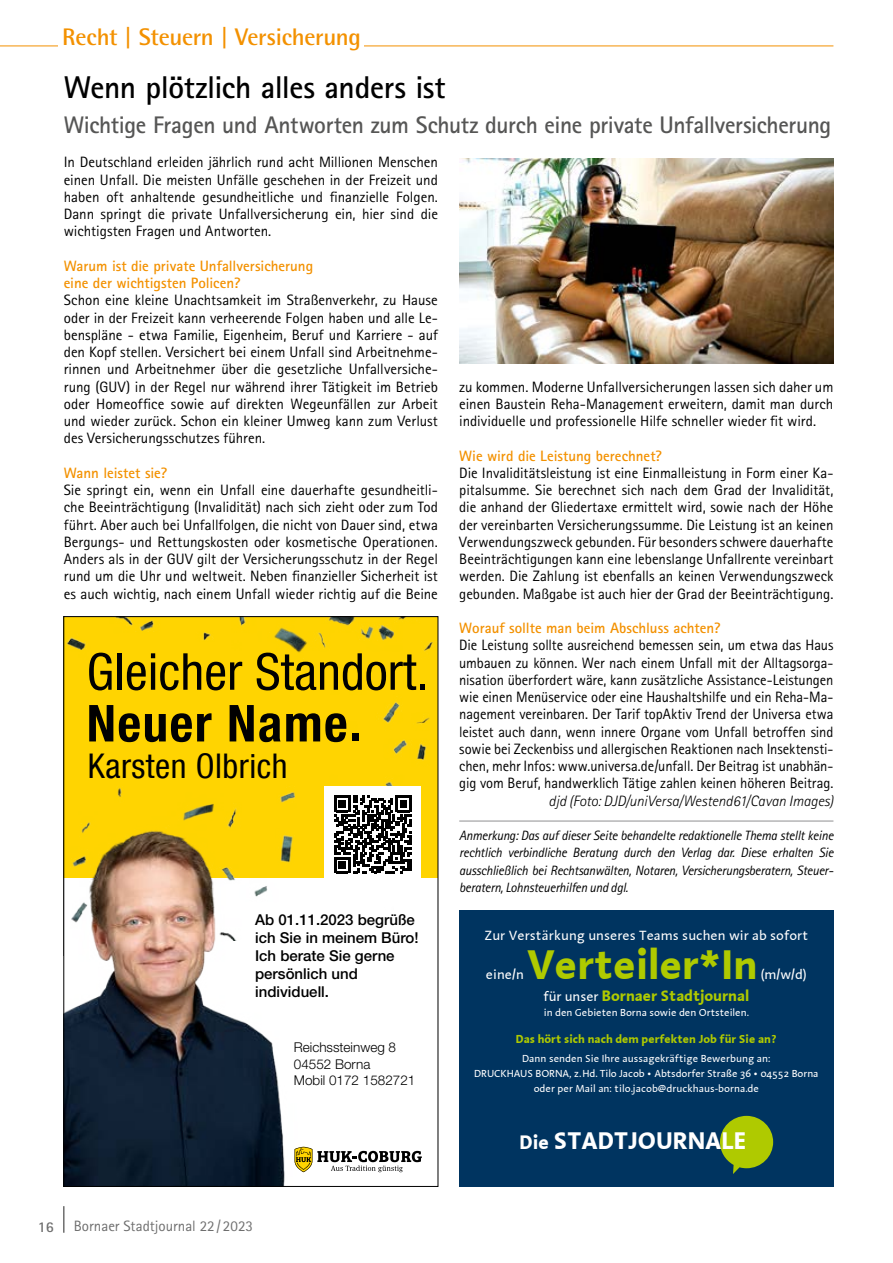
<style>
.page{position:relative;width:893px;height:1263px;background:#fff}
.page>*{position:absolute;margin:0;border:0;box-sizing:border-box;transform-origin:0 0}
.t1{font:51px "Helvetica Neuefor HUK 57 Cn";letter-spacing:.005em;color:#000}
.t2{font:51px "Helvetica Neuefor HUK 77 Bd Cn";letter-spacing:.03em;color:#000}
.t3{font:700 42.75px "Linotype Aroma";color:#afca00}
.t4{font:34.05px "Helvetica Neuefor HUK 57 Cn";letter-spacing:.015em;color:#000}
.t5{font:700 31.5px "Rotis Sans Serif Std";letter-spacing:-.015em;color:#000}
.t6{font:700 24.9px "Linotype Aroma";color:#fff}
.t7{font:700 24px "Rotis Sans Serif Std";letter-spacing:-.015em;color:#565655}
.t8{font:700 24px "Rotis Semi Sans Std";letter-spacing:-.01em;color:#f39100}
.t9{font:700 15.75px "Linotype Aroma";letter-spacing:-.005em;color:#afca00}
.t10{font:15px/17.2px "Rotis Sans Serif Std";letter-spacing:-.005em;color:#000;text-align:justify}
.t11{font:700 15px/17.2px "Rotis Sans Serif Std";letter-spacing:-.005em;color:#f39100}
.t12{font:500 15px/18px "Helvetica Neue LT Std";color:#000}
.t13{font:italic 300 15px "Rotis Sans Serif Std";color:#000}
.t14{font:15px "Rotis Sans Serif Std";color:#6e6e6e}
.t15{font:700 15px "Rotis Sans Serif Std";color:#6e6e6e}
.t16{font:13.8px "Linotype Aroma";color:#fff}
.t17{font:italic 13.5px/17.2px "Rotis Sans Serif Std";letter-spacing:-.015em;color:#000;text-align:justify;scale:.96 1}
.t18{font:300 13.5px/16.2px "Helvetica Neue";color:#000}
.t19{font:700 12px "Linotype Aroma";color:#afca00}
.t20{font:10.8px/13.2px "Helvetica Neuefor HUK 67 Md Cn";letter-spacing:.01em;color:#000}
.t21{font:10.5px/15px "Linotype Aroma";letter-spacing:-.005em;color:#fff;text-align:center}
.s1{font-weight:400;font-size:13.8px;color:#fff}
.s2{font-size:20.1px}
</style>
<div class="page">
<hr style="left:63px;top:1206px;width:2px;height:27px;background:#6e6e6e">
<hr style="left:0;top:46px;width:833px;height:1px;background:#f39100">
<div style="left:58px;top:28px;width:306px;height:32px;background:#fff"></div>
<svg style="left:65px;top:618px;width:371px;height:260px;background:#eec912"></svg>
<img style="left:65px;top:816px;width:260px;height:369px">
<svg style="left:280px;top:1138px;width:159px;height:48px"></svg>
<hr style="left:459px;top:820px;width:374px;height:2px;background:#9c9c9d">
<img style="left:459px;top:158px;width:374px;height:206px">
<div style="left:459px;top:910px;width:374px;height:276px;background:#003460"></div>
<svg style="left:720px;top:1116px;width:53px;height:58px"></svg>
<h3 class="t8" style="left:62px;top:22px;width:300px">Recht | Steuern | Versicherung</h3>
<h3 class="t5" style="left:64px;top:68px;width:383px">Wenn plötzlich alles anders ist</h3>
<h3 class="t7" style="left:64px;top:109px;width:769px">Wichtige Fragen und Antworten zum Schutz durch eine private Unfallversicherung</h3>
<p class="t10" style="left:64px;top:153px;width:376px">In Deutschland erleiden jährlich rund acht Millionen Menschen einen Unfall. Die meisten Unfälle geschehen in der Freizeit und haben oft anhaltende gesundheitliche und finanzielle Folgen.<br>Dann springt die private Unfallversicherung ein, hier sind die wichtigsten Fragen und Antworten.</p>
<p class="t11" style="left:64px;top:257px;width:251px">Warum ist die private Unfallversicherung eine der wichtigsten Policen?</p>
<p class="t10" style="left:64px;top:291px;width:376px">Schon eine kleine Unachtsamkeit im Straßenverkehr, zu Hause oder in der Freizeit kann verheerende Folgen haben und alle Le&shy;benspläne - etwa Familie, Eigenheim, Beruf und Karriere - auf den Kopf stellen. Versichert bei einem Unfall sind Arbeitnehme&shy;rinnen und Arbeitnehmer über die gesetzliche Unfallversiche&shy;rung (GUV) in der Regel nur während ihrer Tätigkeit im Betrieb oder Homeoffice sowie auf direkten Wegeunfällen zur Arbeit und wieder zurück. Schon ein kleiner Umweg kann zum Verlust des Versicherungsschutzes führen.</p>
<p class="t11" style="left:64px;top:464px;width:105px">Wann leistet sie?</p>
<p class="t10" style="left:64px;top:481px;width:376px">Sie springt ein, wenn ein Unfall eine dauerhafte gesundheitli&shy;che Beeinträchtigung (Invalidität) nach sich zieht oder zum Tod führt. Aber auch bei Unfallfolgen, die nicht von Dauer sind, etwa Bergungs- und Rettungskosten oder kosmetische Operationen.<br>Anders als in der GUV gilt der Versicherungsschutz in der Regel rund um die Uhr und weltweit. Neben finanzieller Sicherheit ist es auch wichtig, nach einem Unfall wieder richtig auf die Beine</p>
<p class="t10" style="left:459px;top:378px;width:376px">zu kommen. Moderne Unfallversicherungen lassen sich daher um einen Baustein Reha-Management erweitern, damit man durch individuelle und professionelle Hilfe schneller wieder fit wird.</p>
<p class="t11" style="left:459px;top:447px;width:204px">Wie wird die Leistung berechnet?</p>
<p class="t10" style="left:459px;top:464px;width:376px">Die Invaliditätsleistung ist eine Einmalleistung in Form einer Ka&shy;pitalsumme. Sie berechnet sich nach dem Grad der Invalidität, die anhand der Gliedertaxe ermittelt wird, sowie nach der Höhe der vereinbarten Versicherungssumme. Die Leistung ist an keinen Verwendungszweck gebunden. Für besonders schwere dauerhafte Beeinträchtigungen kann eine lebenslange Unfallrente vereinbart werden. Die Zahlung ist ebenfalls an keinen Verwendungszweck gebunden. Maßgabe ist auch hier der Grad der Beeinträchtigung.</p>
<p class="t11" style="left:459px;top:619px;width:263px">Worauf sollte man beim Abschluss achten?</p>
<p class="t10" style="left:459px;top:636px;width:376px">Die Leistung sollte ausreichend bemessen sein, um etwa das Haus umbauen zu können. Wer nach einem Unfall mit der Alltagsorga&shy;nisation überfordert wäre, kann zusätzliche Assistance-Leistungen wie einen Menüservice oder eine Haushaltshilfe und ein Reha-Ma&shy;nagement vereinbaren. Der Tarif topAktiv Trend der Universa etwa leistet auch dann, wenn innere Organe vom Unfall betroffen sind sowie bei Zeckenbiss und allergischen Reaktionen nach Insektensti&shy;chen, mehr Infos: www.universa.de/unfall. Der Beitrag ist unabhän&shy;gig vom Beruf, handwerklich Tätige zahlen keinen höheren Beitrag.</p>
<p class="t13" style="left:549px;top:792px;width:286px">djd (Foto: DJD/uniVersa/Westend61/Cavan Images)</p>
<h1 class="t1" style="left:87px;top:642px;width:344px">Gleicher Standort.</h1>
<h1 class="t2" style="left:87px;top:693px;width:276px">Neuer Name.</h1>
<h3 class="t4" style="left:88px;top:746px;width:201px">Karsten Olbrich</h3>
<p class="t12" style="left:255px;top:910px;width:165px">Ab 01.11.2023 begrüße ich Sie in meinem Büro!<br>Ich berate Sie gerne persönlich und individuell.</p>
<p class="t18" style="left:294px;top:1039px;width:123px">Reichssteinweg 8<br>04552 Borna<br>Mobil 0172 1582721</p>
<p class="t20" style="left:295px;top:1044px;width:132px">Ab 01.11.2023 begrüße ich Sie in meinem Büro!</p>
<p class="t20" style="left:295px;top:1070px;width:134px">Ich berate Sie gerne persönlich</p>
<p class="t15" style="left:38px;top:1217px;width:18px">16</p>
<p class="t14" style="left:74px;top:1217px;width:181px">Bornaer Stadtjournal 22 /2023</p>
<p class="t17" style="left:459px;top:827px;width:391px">Anmerkung: Das auf dieser Seite behandelte redaktionelle Thema stellt keine rechtlich verbindliche Beratung durch den Verlag dar. Diese erhalten Sie ausschließlich bei Rechtsanwälten, Notaren, Versicherungsberatern, Steuer&shy;beratern, Lohnsteuerhilfen und dgl.</p>
<p class="t16" style="left:484px;top:926px;width:325px">Zur Verstärkung unseres Teams suchen wir ab sofort</p>
<p class="t16" style="left:486px;top:965px;width:39px">eine/n</p>
<h2 class="t3" style="left:527px;top:936px;width:232px">Verteiler*In</h2>
<p class="t16" style="left:761px;top:965px;width:48px">(m/w/d)</p>
<p class="t9" style="left:543px;top:985px;width:207px"><span class="s1">für unser</span> Bornaer Stadtjournal</p>
<p class="t21" style="left:544px;top:1005px;width:207px">in den Gebieten Borna sowie den Ortsteilen.</p>
<p class="t19" style="left:516px;top:1030px;width:262px">Das hört sich nach dem perfekten Job für Sie an?</p>
<p class="t21" style="left:474px;top:1051px;width:346px">Dann senden Sie Ihre aussagekräftige Bewerbung an:<br>DRUCKHAUS BORNA, z.Hd. Tilo Jacob • Abtsdorfer Straße 36 • 04552 Borna oder per Mail an: tilo.jacob@druckhaus-borna.de</p>
<h3 class="t6" style="left:520px;top:1123px;width:228px"><span class="s2">Die</span> STADTJOURNALE</h3>
</div>
